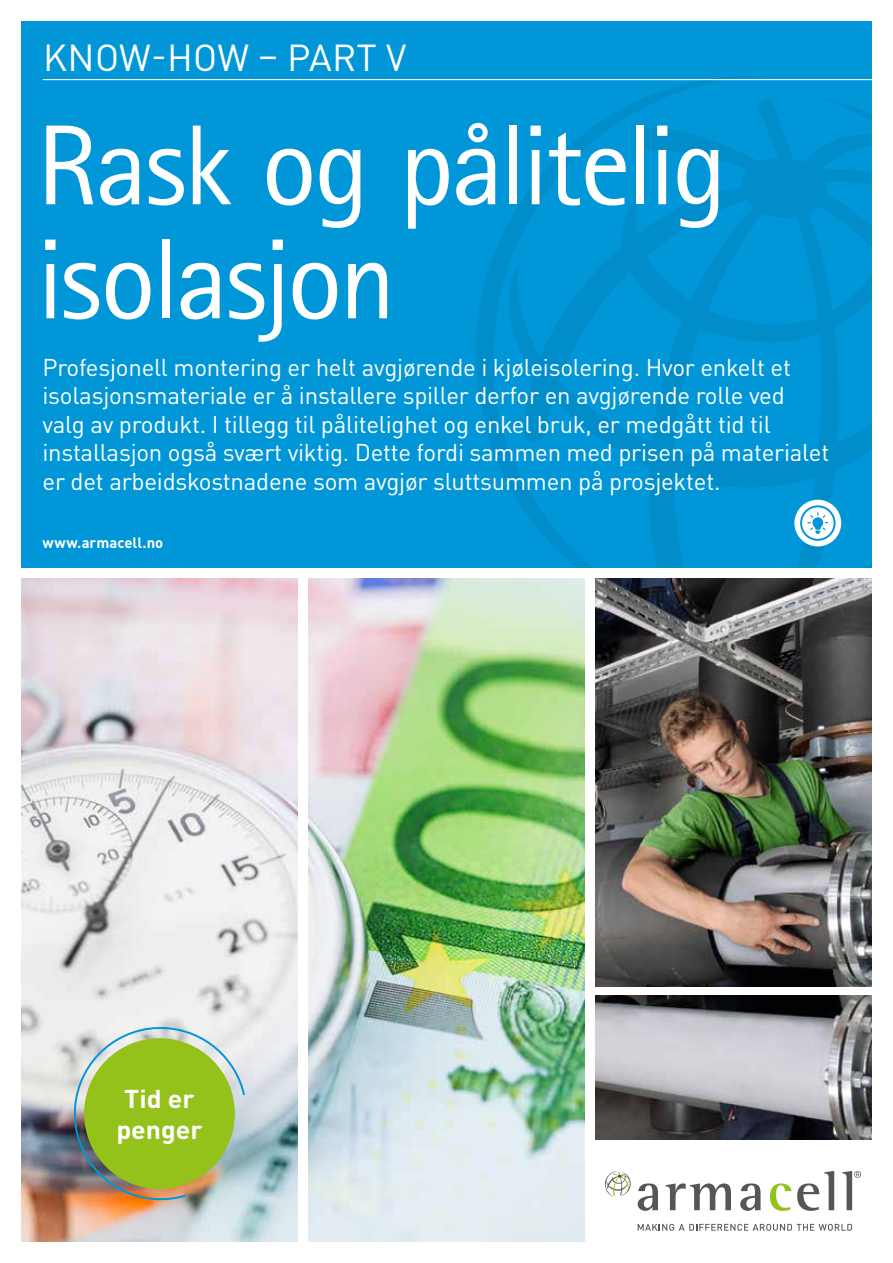
<style>
.page{position:relative;width:893px;height:1263px;background:#fff}
.page>*{position:absolute;margin:0;border:0;box-sizing:border-box;transform-origin:0 0}
.t1{font:114px/114px "Rotis Sans Serif Pro";letter-spacing:-.03em;color:#fff}
.t2{font:37.05px "DIN Pro";letter-spacing:.005em;color:#fff}
.t3{font:700 25.5px/30.6px "DIN Pro";color:#fff;text-align:center;scale:1.04 1}
.t4{font:24px/28.5px "DIN Pro";letter-spacing:-.01em;color:#fff}
.t5{font:700 14.85px "DIN Pro";color:#fff}
</style>
<div class="page">
<img style="left:308px;top:578px;width:277px;height:664px">
<img style="left:21px;top:578px;width:277px;height:664px">
<div style="left:21px;top:21px;width:851px;height:547px;background:#0096d7"></div>
<svg style="left:474px;top:76px;width:290px;height:382px"></svg>
<svg style="left:497px;top:96px;width:375px;height:472px"></svg>
<hr style="left:43px;top:79px;width:850px;height:1px;background:#fff">
<img style="left:595px;top:995px;width:277px;height:145px">
<svg style="left:638px;top:1183px;width:20px;height:28px"></svg>
<svg style="left:665px;top:1183px;width:66px;height:27px"></svg>
<svg style="left:740px;top:1183px;width:20px;height:28px"></svg>
<svg style="left:770px;top:1183px;width:21px;height:28px"></svg>
<svg style="left:797px;top:1171px;width:37px;height:40px"></svg>
<svg style="left:842px;top:1171px;width:19px;height:39px"></svg>
<svg style="left:605px;top:1171px;width:26px;height:26px"></svg>
<svg style="left:638px;top:1224px;width:214px;height:7px"></svg>
<img style="left:595px;top:578px;width:277px;height:408px">
<img style="left:70px;top:1023px;width:176px;height:179px">
<div style="left:794px;top:500px;width:47px;height:46px;background:#fff;border-radius:50%"></div>
<svg style="left:800px;top:505px;width:35px;height:36px"></svg>
<h2 class="t2" style="left:43px;top:28px;width:365px">KNOW-HOW – PART V</h2>
<h1 class="t1" style="left:37px;top:110px;width:692px">Rask og pålitelig isolasjon</h1>
<p class="t4" style="left:43px;top:350px;width:788px">Profesjonell montering er helt avgjørende i kjøleisolering. Hvor enkelt et isolasjonsmateriale er å installere spiller derfor en avgjørende rolle ved valg av produkt. I tillegg til pålitelighet og enkel bruk, er medgått tid til installasjon også svært viktig. Dette fordi sammen med prisen på materialet er det arbeidskostnadene som avgjør sluttsummen på prosjektet.</p>
<p class="t5" style="left:43px;top:530px;width:122px">www.armacell.no</p>
<p class="t3" style="left:116px;top:1080px;width:84px">Tid er penger</p>
</div>
